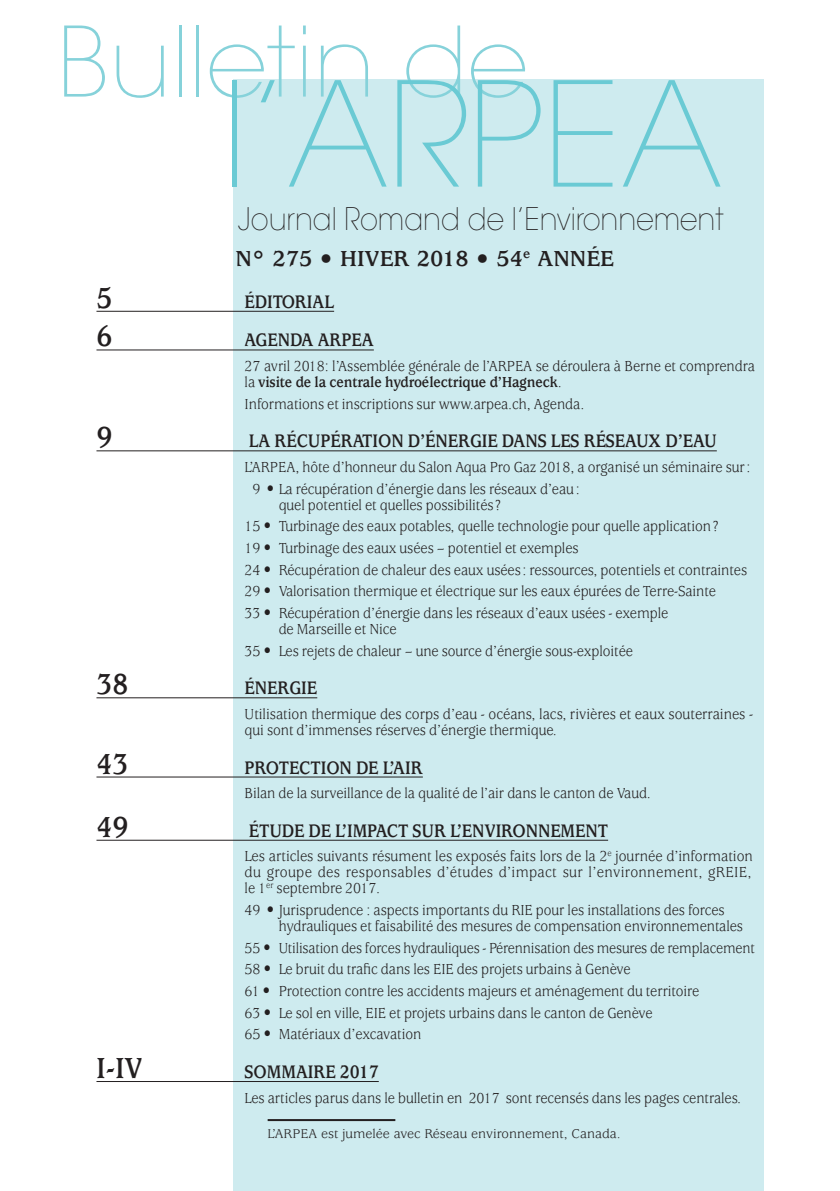
<style>
.page{position:relative;width:840px;height:1191px;background:#fff}
.page>*{position:absolute;margin:0;border:0;box-sizing:border-box;transform-origin:0 0}
.t1{font:200 143.8px "ITC Avant Garde Std";color:#6acad4}
.t2{font:200 96px "ITC Avant Garde Std";color:#86d2da}
.t3{font:700 32px "Usherwood Std";letter-spacing:-.005em;color:#231f20;scale:.9 1}
.t4{font:200 31px "ITC Avant Garde Std";color:#231f20;scale:.9 1}
.t5{font:700 24px "Usherwood Std";color:#231f20}
.t6{font:700 20px "Usherwood Std";letter-spacing:-.005em;color:#231f20;scale:.9 1}
.t7{font:16px/21.6px "Usherwood Std";letter-spacing:-.005em;color:#231f20;scale:.9 1}
.t8{font:16px/16px "Usherwood Std";letter-spacing:-.005em;color:#231f20;scale:.91 1}
.t9{font:16px/21.6px "Usherwood Std";letter-spacing:-.005em;color:#231f20;scale:.88 1}
.t10{font:14px "Usherwood Std";color:#231f20}
.s1{font-weight:700}
</style>
<div class="page">
<div style="left:232px;top:79px;width:531px;height:1112px;background:#ceebef"></div>
<hr style="left:267px;top:1119px;width:128px;height:2px;background:#231f20">
<hr style="left:96px;top:311px;width:238px;height:1px;background:#231f20">
<hr style="left:96px;top:349px;width:277px;height:1px;background:#231f20">
<hr style="left:96px;top:450px;width:620px;height:1px;background:#231f20">
<hr style="left:96px;top:697px;width:221px;height:1px;background:#231f20">
<hr style="left:96px;top:776px;width:326px;height:1px;background:#231f20">
<hr style="left:96px;top:839px;width:511px;height:1px;background:#231f20">
<hr style="left:96px;top:1081px;width:282px;height:1px;background:#231f20">
<h2 class="t2" style="left:57px;top:6px;width:472px">Bulletin de</h2>
<h1 class="t1" style="left:221px;top:51px;width:501px">l’ARPEA</h1>
<h3 class="t4" style="left:238px;top:200px;width:540px">Journal Romand de l’Environnement</h3>
<h3 class="t5" style="left:235px;top:245px;width:380px">N° 275 • HIVER 2018 • 54<sup>e</sup> ANNÉE</h3>
<h3 class="t3" style="left:96px;top:280px;width:19px">5</h3>
<p class="t6" style="left:244px;top:290px;width:101px">ÉDITORIAL</p>
<h3 class="t3" style="left:96px;top:319px;width:19px">6</h3>
<p class="t6" style="left:244px;top:329px;width:145px">AGENDA ARPEA</p>
<p class="t7" style="left:244px;top:358px;width:568px;line-height:16px">27 avril 2018: l’Assemblée générale de l’ARPEA se déroulera à Berne et comprendra la <span class="s1">visite de la centrale hydroélectrique d’Hagneck</span>.</p>
<p class="t7" style="left:244px;top:393px;width:379px">Informations et inscriptions sur www.arpea.ch, Agenda.</p>
<h3 class="t3" style="left:96px;top:419px;width:19px">9</h3>
<p class="t6" style="left:249px;top:430px;width:521px">LA RÉCUPÉRATION D’ÉNERGIE DANS LES RÉSEAUX D’EAU</p>
<p class="t7" style="left:252px;top:457px;width:554px;text-indent:-8px">L’ARPEA, hôte d’honneur du Salon Aqua Pro Gaz 2018, a organisé un séminaire sur:<br>9 • La récupération d’énergie dans les réseaux d’eau:</p>
<p class="t7" style="left:244px;top:494px;width:559px;text-indent:34px">quel potentiel et quelles possibilités ?<br>15 • Turbinage des eaux potables, quelle technologie pour quelle application?<br>19 • Turbinage des eaux usées – potentiel et exemples<br>24 • Récupération de chaleur des eaux usées : ressources, potentiels et contraintes 29 • Valorisation thermique et électrique sur les eaux épurées de Terre-Sainte<br>33 • Récupération d’énergie dans les réseaux d’eaux usées - exemple</p>
<p class="t7" style="left:244px;top:619px;width:433px;text-indent:34px">de Marseille et Nice<br>35 • Les rejets de chaleur – une source d’énergie sous-exploitée</p>
<h3 class="t3" style="left:96px;top:666px;width:37px">38</h3>
<p class="t6" style="left:244px;top:677px;width:82px">ÉNERGIE</p>
<p class="t8" style="left:244px;top:706px;width:560px">Utilisation thermique des corps d’eau - océans, lacs, rivières et eaux souterraines - qui sont d’immenses réserves d’énergie thermique.</p>
<h3 class="t3" style="left:96px;top:746px;width:37px">43</h3>
<p class="t6" style="left:244px;top:756px;width:199px">PROTECTION DE L’AIR</p>
<p class="t7" style="left:244px;top:783px;width:452px">Bilan de la surveillance de la qualité de l’air dans le canton de Vaud.</p>
<h3 class="t3" style="left:96px;top:809px;width:37px">49</h3>
<p class="t6" style="left:249px;top:819px;width:400px">ÉTUDE DE L’IMPACT SUR L’ENVIRONNEMENT</p>
<p class="t8" style="left:244px;top:849px;width:559px;text-align:justify">Les articles suivants résument les exposés faits lors de la 2<sup>e</sup> journée d’information du groupe des responsables d’études d’impact sur l’environnement, gREIE, le 1<sup>er</sup> septembre 2017.</p>
<p class="t7" style="left:278px;top:902px;width:517px;line-height:16px;text-indent:-34px">49 • Jurisprudence : aspects importants du RIE pour les installations des forces hydrauliques et faisabilité des mesures de compensation environnementales</p>
<p class="t9" style="left:244px;top:937px;width:581px">55 • Utilisation des forces hydrauliques - Pérennisation des mesures de remplacement 58 • Le bruit du trafic dans les EIE des projets urbains à Genève<br>61 • Protection contre les accidents majeurs et aménagement du territoire<br>63 • Le sol en ville, EIE et projets urbains dans le canton de Genève<br>65 • Matériaux d’excavation</p>
<h3 class="t3" style="left:96px;top:1050px;width:53px">I-IV</h3>
<p class="t6" style="left:244px;top:1060px;width:150px">SOMMAIRE 2017</p>
<p class="t7" style="left:244px;top:1087px;width:553px">Les articles parus dans le bulletin en 2017 sont recensés dans les pages centrales.</p>
<p class="t10" style="left:267px;top:1126px;width:354px">L’ARPEA est jumelée avec Réseau environnement, Canada.</p>
</div>
